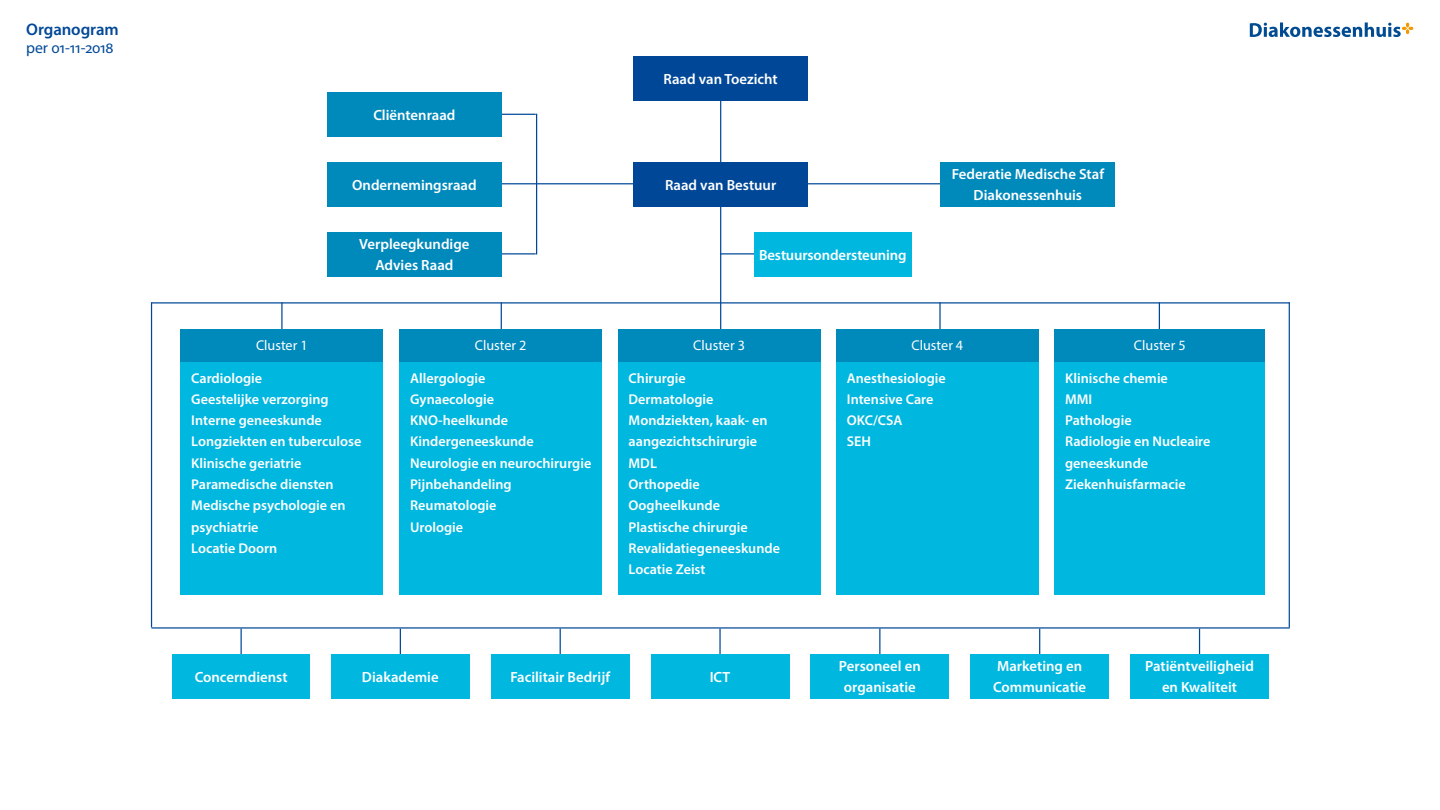
<style>
.page{position:relative;width:1440px;height:810px;background:#fff}
.page>*{position:absolute;margin:0;border:0;box-sizing:border-box;transform-origin:0 0}
.t1{font:600 16.8px "Myriad Pro";letter-spacing:-.005em;color:#004897}
.t2{font:15.75px "Myriad Pro";letter-spacing:-.01em;color:#004897}
.Alineastijl_1{font:600 14.77px/20.9px "Myriad Pro";color:#fff;text-align:center}
.wit_semi_linksgelijn{font:600 14.17px/21.3px "Myriad Pro";color:#fff}
.wit_semi_linksgelijn-2{font:14.17px "Myriad Pro";color:#fff}
</style>
<div class="page">
<hr style="left:281px;top:302px;width:2px;height:73px;background:#004897">
<hr style="left:501px;top:302px;width:1px;height:73px;background:#004897">
<hr style="left:939px;top:302px;width:2px;height:73px;background:#004897">
<hr style="left:151px;top:302px;width:1139px;height:2px;background:#004897">
<hr style="left:720px;top:98px;width:1px;height:293px;background:#004897">
<hr style="left:536px;top:114px;width:1px;height:140px;background:#004897">
<hr style="left:1159px;top:302px;width:1px;height:82px;background:#004897">
<hr style="left:437px;top:183px;width:507px;height:1px;background:#004897">
<hr style="left:498px;top:253px;width:38px;height:1px;background:#004897">
<hr style="left:720px;top:253px;width:166px;height:1px;background:#004897">
<hr style="left:498px;top:114px;width:38px;height:1px;background:#004897">
<hr style="left:151px;top:302px;width:1px;height:325px;background:#004897">
<svg style="left:241px;top:629px;width:1px;height:25px"></svg>
<svg style="left:400px;top:629px;width:1px;height:25px"></svg>
<svg style="left:560px;top:629px;width:1px;height:25px"></svg>
<hr style="left:719px;top:629px;width:2px;height:27px;background:#004897">
<svg style="left:879px;top:629px;width:1px;height:25px"></svg>
<svg style="left:1039px;top:629px;width:1px;height:25px"></svg>
<svg style="left:1199px;top:629px;width:1px;height:25px"></svg>
<hr style="left:1289px;top:302px;width:1px;height:325px;background:#004897">
<hr style="left:151px;top:627px;width:1139px;height:2px;background:#004897">
<div style="left:633px;top:162px;width:175px;height:45px;background:#004897"></div>
<div style="left:633px;top:56px;width:175px;height:45px;background:#004897"></div>
<div style="left:327px;top:162px;width:175px;height:45px;background:#0089bb"></div>
<div style="left:327px;top:92px;width:175px;height:45px;background:#0089bb"></div>
<div style="left:941px;top:162px;width:174px;height:45px;background:#0089bb"></div>
<div style="left:754px;top:232px;width:158px;height:44px;background:#00b7df"></div>
<div style="left:327px;top:232px;width:175px;height:44px;background:#0089bb"></div>
<svg style="left:1250px;top:22px;width:163px;height:15px"></svg>
<div style="left:181px;top:333px;width:202px;height:261px;background:#00b7df"></div>
<div style="left:400px;top:333px;width:202px;height:261px;background:#00b7df"></div>
<div style="left:618px;top:333px;width:202px;height:261px;background:#00b7df"></div>
<div style="left:836px;top:333px;width:203px;height:261px;background:#00b7df"></div>
<div style="left:1055px;top:333px;width:210px;height:261px;background:#00b7df"></div>
<div style="left:181px;top:329px;width:202px;height:33px;background:#0089bb"></div>
<div style="left:400px;top:329px;width:202px;height:33px;background:#0089bb"></div>
<div style="left:618px;top:329px;width:202px;height:33px;background:#0089bb"></div>
<div style="left:836px;top:329px;width:203px;height:33px;background:#0089bb"></div>
<div style="left:1055px;top:329px;width:210px;height:33px;background:#0089bb"></div>
<div style="left:810px;top:654px;width:139px;height:45px;background:#00b7df"></div>
<div style="left:651px;top:654px;width:139px;height:45px;background:#00b7df"></div>
<div style="left:970px;top:654px;width:139px;height:45px;background:#00b7df"></div>
<div style="left:1130px;top:654px;width:139px;height:45px;background:#00b7df"></div>
<div style="left:491px;top:654px;width:139px;height:45px;background:#00b7df"></div>
<div style="left:331px;top:654px;width:139px;height:45px;background:#00b7df"></div>
<div style="left:172px;top:654px;width:138px;height:45px;background:#00b7df"></div>
<p class="t1" style="left:26px;top:19px;width:94px">Organogram</p>
<p class="t2" style="left:26px;top:38px;width:89px">per 01-11-2018</p>
<p class="Alineastijl_1" style="left:373px;top:104px;width:84px">Cliëntenraad</p>
<p class="Alineastijl_1" style="left:352px;top:174px;width:126px">Ondernemingsraad</p>
<p class="Alineastijl_1" style="left:359px;top:233px;width:112px">Verpleegkundige</p>
<p class="Alineastijl_1" style="left:375px;top:254px;width:80px">Advies Raad</p>
<p class="Alineastijl_1" style="left:664px;top:68px;width:116px">Raad van Toezicht</p>
<p class="Alineastijl_1" style="left:665px;top:174px;width:113px">Raad van Bestuur</p>
<p class="Alineastijl_1" style="left:759px;top:244px;width:149px">Bestuursondersteuning</p>
<p class="Alineastijl_1" style="left:952px;top:164px;width:154px">Federatie Medische Staf<br>Diakonessenhuis</p>
<p class="wit_semi_linksgelijn-2" style="left:256px;top:337px;width:53px">Cluster 1</p>
<p class="wit_semi_linksgelijn-2" style="left:475px;top:337px;width:53px">Cluster 2</p>
<p class="wit_semi_linksgelijn-2" style="left:693px;top:337px;width:53px">Cluster 3</p>
<p class="wit_semi_linksgelijn-2" style="left:912px;top:337px;width:53px">Cluster 4</p>
<p class="wit_semi_linksgelijn-2" style="left:1134px;top:337px;width:53px">Cluster 5</p>
<p class="wit_semi_linksgelijn" style="left:191px;top:367px;width:72px">Cardiologie</p>
<p class="wit_semi_linksgelijn" style="left:191px;top:388px;width:139px">Geestelijke verzorging</p>
<p class="wit_semi_linksgelijn" style="left:191px;top:409px;width:132px">Interne geneeskunde</p>
<p class="wit_semi_linksgelijn" style="left:191px;top:431px;width:172px">Longziekten en tuberculose</p>
<p class="wit_semi_linksgelijn" style="left:191px;top:452px;width:112px">Klinische geriatrie</p>
<p class="wit_semi_linksgelijn" style="left:191px;top:473px;width:144px">Paramedische diensten</p>
<p class="wit_semi_linksgelijn" style="left:191px;top:495px;width:156px">Medische psychologie en psychiatrie</p>
<p class="wit_semi_linksgelijn" style="left:191px;top:537px;width:88px">Locatie Doorn</p>
<p class="wit_semi_linksgelijn" style="left:410px;top:367px;width:77px">Allergologie</p>
<p class="wit_semi_linksgelijn" style="left:410px;top:388px;width:86px">Gynaecologie</p>
<p class="wit_semi_linksgelijn" style="left:410px;top:409px;width:99px">KNO-heelkunde</p>
<p class="wit_semi_linksgelijn" style="left:410px;top:431px;width:125px">Kindergeneeskunde</p>
<p class="wit_semi_linksgelijn" style="left:410px;top:452px;width:183px">Neurologie en neurochirurgie</p>
<p class="wit_semi_linksgelijn" style="left:410px;top:473px;width:103px">Pijnbehandeling</p>
<p class="wit_semi_linksgelijn" style="left:410px;top:495px;width:88px">Reumatologie</p>
<p class="wit_semi_linksgelijn" style="left:410px;top:516px;width:55px">Urologie</p>
<p class="wit_semi_linksgelijn" style="left:629px;top:367px;width:59px">Chirurgie</p>
<p class="wit_semi_linksgelijn" style="left:629px;top:388px;width:86px">Dermatologie</p>
<p class="wit_semi_linksgelijn" style="left:629px;top:409px;width:141px">Mondziekten, kaak- en aangezichtschirurgie</p>
<p class="wit_semi_linksgelijn" style="left:629px;top:452px;width:30px">MDL</p>
<p class="wit_semi_linksgelijn" style="left:629px;top:473px;width:73px">Orthopedie</p>
<p class="wit_semi_linksgelijn" style="left:629px;top:495px;width:93px">Oogheelkunde</p>
<p class="wit_semi_linksgelijn" style="left:629px;top:516px;width:121px">Plastische chirurgie</p>
<p class="wit_semi_linksgelijn" style="left:629px;top:537px;width:153px">Revalidatiegeneeskunde</p>
<p class="wit_semi_linksgelijn" style="left:629px;top:558px;width:78px">Locatie Zeist</p>
<p class="wit_semi_linksgelijn" style="left:847px;top:367px;width:100px">Anesthesiologie</p>
<p class="wit_semi_linksgelijn" style="left:847px;top:388px;width:88px">Intensive Care</p>
<p class="wit_semi_linksgelijn" style="left:847px;top:409px;width:57px">OKC/CSA</p>
<p class="wit_semi_linksgelijn" style="left:847px;top:431px;width:26px">SEH</p>
<p class="wit_semi_linksgelijn" style="left:1065px;top:367px;width:104px">Klinische chemie</p>
<p class="wit_semi_linksgelijn" style="left:1065px;top:388px;width:29px">MMI</p>
<p class="wit_semi_linksgelijn" style="left:1065px;top:409px;width:68px">Pathologie</p>
<p class="wit_semi_linksgelijn" style="left:1065px;top:431px;width:147px">Radiologie en Nucleaire geneeskunde</p>
<p class="wit_semi_linksgelijn" style="left:1065px;top:473px;width:122px">Ziekenhuisfarmacie</p>
<p class="Alineastijl_1" style="left:195px;top:666px;width:94px">Concerndienst</p>
<p class="Alineastijl_1" style="left:362px;top:666px;width:78px">Diakademie</p>
<p class="Alineastijl_1" style="left:510px;top:666px;width:101px">Facilitair Bedrijf</p>
<p class="Alineastijl_1" style="left:710px;top:666px;width:22px">ICT</p>
<p class="Alineastijl_1" style="left:993px;top:656px;width:95px;text-align:left">Marketing en<br>Communicatie</p>
<p class="Alineastijl_1" style="left:1145px;top:656px;width:110px">Patiëntveiligheid</p>
<p class="Alineastijl_1" style="left:839px;top:656px;width:83px">Personeel en organisatie</p>
<p class="Alineastijl_1" style="left:1162px;top:677px;width:77px">en Kwaliteit</p>
</div>
